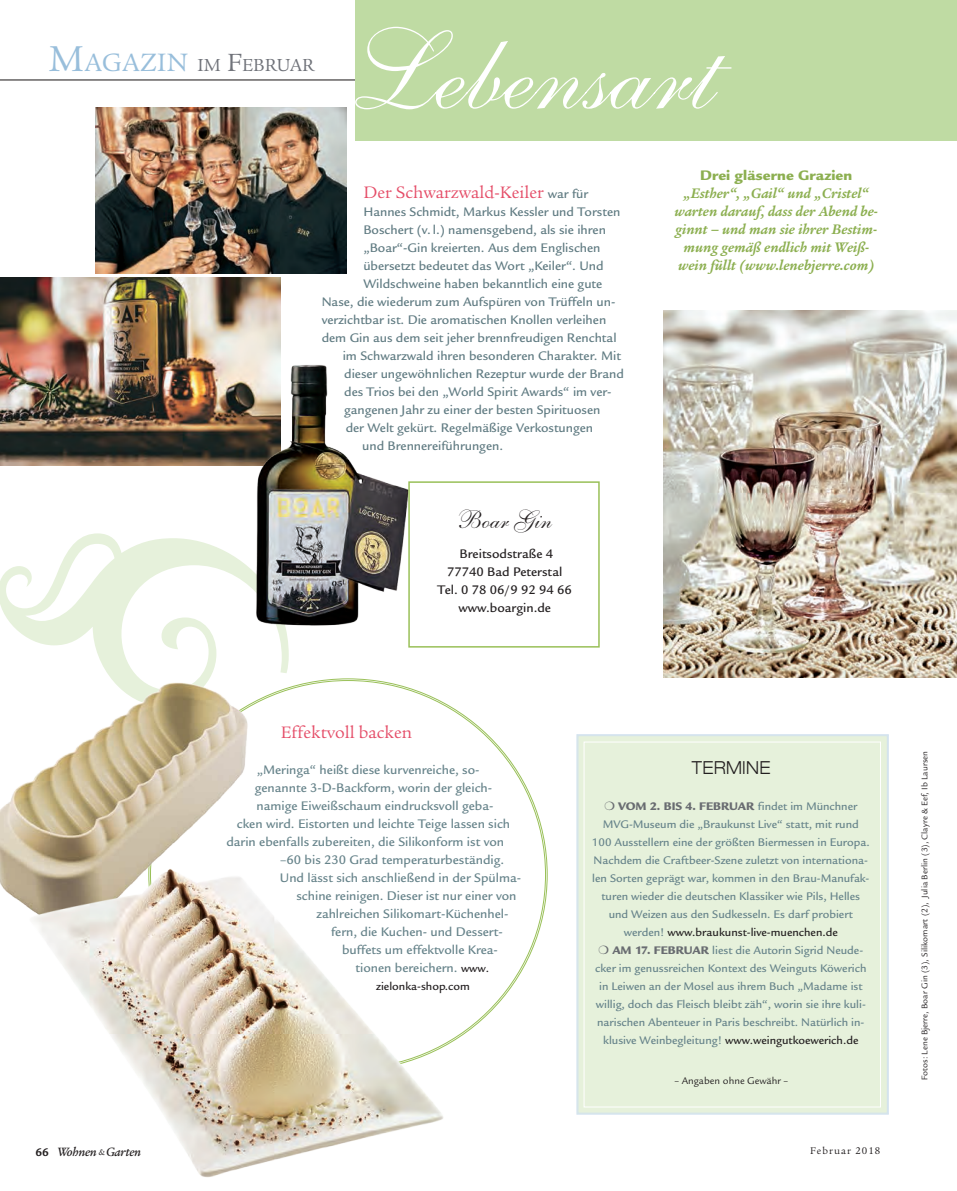
<style>
.page{position:relative;width:957px;height:1191px;background:#fff}
.page>*{position:absolute;margin:0;border:0;box-sizing:border-box;transform-origin:0 0}
.t1{font:25.5px "Shelley LT Allegro Script";color:#231f20}
.t2{font:18.9px "Legacy Serif LT";color:#6f7279}
.t3{font:18px "Legacy Serif LT";color:#e54d68}
.t4{font:300 expanded 18px "Helvetica Neue LT";letter-spacing:.02em;color:#231f20;scale:.9 1}
.t5{font:italic 700 15px/18px "Legacy Serif LT";color:#8caf50;text-align:center}
.t6{font:900 15px "Legacy Sans LT";color:#8caf50}
.t7{font:500 13.5px "Legacy Sans LT";color:#607b82}
.t8{font:500 13.5px "Legacy Sans LT";color:#66838a}
.t9{font:500 13.5px/18px "Legacy Sans LT";color:#231f20;text-align:center}
.t10{font:italic 500 13.05px "Legacy Serif LT";letter-spacing:-.025em;color:#231f20}
.t11{font:500 12px/18px "Legacy Sans LT";color:#66838a;text-align:center}
.t12{font:500 12px "Legacy Sans LT";color:#231f20}
.t13{font:10.5px "Legacy Sans LT";color:#231f20}
.t14{font:10.5px "Legacy Serif LT";letter-spacing:.1em;color:#231f20}
.t15{font:9px "Legacy Sans LT";color:#231f20}
.s1{font-size:39px;color:#98bedb}
.s2{font-size:27.3px;color:#98bedb}
.s3{font-size:27px}
.s4{font-family:"Legacy Sans LT";font-weight:500;font-size:13.5px;color:#607b82}
.s5{font-size:12px;color:#231f20}
.s6{color:#696c71}
.s7{font-weight:900;color:#696c71}
.s8{color:#231f20}
.s9{font-family:"Legacy Sans LT";font-weight:700;font-style:normal;font-size:12px}
.s10{font-family:"Poetica Chancery I";font-weight:400;font-style:normal;font-size:11.25px}
</style>
<div class="page">
<hr style="left:0;top:79px;width:366px;height:1px;background:#231f20">
<div style="left:355px;top:0;width:602px;height:140px;background:#bfdba3"></div>
<svg style="left:576px;top:734px;width:313px;height:380px;background:#e3eee0"></svg>
<div style="left:577px;top:735px;width:310px;height:378px;border:1px solid #d2e2ef"></div>
<div style="left:583px;top:741px;width:298px;height:366px;background:#e6f1db;border:1px solid #fff"></div>
<svg style="left:0;top:533px;width:289px;height:167px"></svg>
<img style="left:0;top:277px;width:281px;height:189px">
<img style="left:96px;top:107px;width:250px;height:166px">
<img style="left:0;top:677px;width:263px;height:174px">
<img style="left:0;top:851px;width:458px;height:327px">
<img style="left:222px;top:328px;width:186px;height:314px">
<div style="left:408px;top:481px;width:192px;height:166px;background:#fff;border:2px solid #99c058"></div>
<svg style="left:355px;top:27px;width:376px;height:82px"></svg>
<img style="left:663px;top:310px;width:294px;height:367px">
<h2 class="t2" style="left:49px;top:54px;width:267px"><span class="s1">M</span><span class="s2">AGAZIN</span> IM <span class="s3">F</span>EBRUAR</h2>
<h3 class="t3" style="left:363px;top:182px;width:226px">Der Schwarzwald-Keiler <span class="s4">war für</span></h3>
<p class="t7" style="left:363px;top:204px;width:258px">Hannes Schmidt, Markus Kessler und Torsten</p>
<p class="t7" style="left:363px;top:222px;width:244px">Boschert (v. l.) namensgebend, als sie ihren</p>
<p class="t7" style="left:363px;top:240px;width:239px">„Boar“-Gin kreierten. Aus dem Englischen</p>
<p class="t7" style="left:363px;top:258px;width:242px">übersetzt bedeutet das Wort „Keiler“. Und</p>
<p class="t7" style="left:363px;top:276px;width:240px">Wildschweine haben bekanntlich eine gute</p>
<p class="t7" style="left:322px;top:294px;width:295px">Nase, die wiederum zum Aufspüren von Trüffeln un-</p>
<p class="t7" style="left:322px;top:312px;width:286px">verzichtbar ist. Die aromatischen Knollen verleihen</p>
<p class="t7" style="left:322px;top:330px;width:296px">dem Gin aus dem seit jeher brennfreudigen Renchtal</p>
<p class="t7" style="left:343px;top:348px;width:280px">im Schwarzwald ihren besonderen Charakter. Mit</p>
<p class="t7" style="left:344px;top:366px;width:281px">dieser ungewöhnlichen Rezeptur wurde der Brand</p>
<p class="t7" style="left:344px;top:384px;width:269px">des Trios bei den „World Spirit Awards“ im ver-</p>
<p class="t7" style="left:344px;top:402px;width:258px">gangenen Jahr zu einer der besten Spirituosen</p>
<p class="t7" style="left:346px;top:420px;width:249px">der Welt gekürt. Regelmäßige Verkostungen</p>
<p class="t7" style="left:362px;top:438px;width:142px">und Brennereiführungen.</p>
<h1 class="t1" style="left:457px;top:504px;width:96px">Boar Gin</h1>
<p class="t9" style="left:437px;top:545px;width:136px">Breitsodstraße 4<br>77740 Bad Peterstal<br>Tel. 0 78 06/9 92 94 66 www.boargin.de</p>
<p class="t6" style="left:700px;top:166px;width:153px">Drei gläserne Grazien</p>
<p class="t5" style="left:674px;top:184px;width:205px">„Esther“, „Gail“ und „Cristel“ warten darauf, dass der Abend be&shy;ginnt – und man sie ihrer Bestim&shy;mung gemäß endlich mit Weiß&shy;wein füllt (www.lenebjerre.com)</p>
<h3 class="t3" style="left:281px;top:722px;width:133px">Effektvoll backen</h3>
<p class="t8" style="left:257px;top:762px;width:224px">„Meringa“ heißt diese kurvenreiche, so-</p>
<p class="t8" style="left:255px;top:780px;width:239px">genannte 3-D-Backform, worin der gleich-</p>
<p class="t8" style="left:257px;top:798px;width:238px">namige Eiweißschaum eindrucksvoll geba-</p>
<p class="t8" style="left:237px;top:816px;width:275px">cken wird. Eistorten und leichte Teige lassen sich</p>
<p class="t8" style="left:226px;top:834px;width:279px">darin ebenfalls zubereiten, die Silikonform ist von</p>
<p class="t8" style="left:280px;top:852px;width:225px">–60 bis 230 Grad temperaturbeständig.</p>
<p class="t8" style="left:280px;top:870px;width:243px">Und lässt sich anschließend in der Spülma-</p>
<p class="t8" style="left:296px;top:888px;width:221px">schine reinigen. Dieser ist nur einer von</p>
<p class="t8" style="left:316px;top:906px;width:193px">zahlreichen Silikomart-Küchenhel-</p>
<p class="t8" style="left:331px;top:924px;width:173px">fern, die Kuchen- und Dessert-</p>
<p class="t8" style="left:342px;top:942px;width:157px">buffets um effektvolle Krea-</p>
<p class="t8" style="left:355px;top:960px;width:135px">tionen bereichern. <span class="s5">www.</span></p>
<p class="t12" style="left:376px;top:979px;width:95px">zielonka-shop.com</p>
<h3 class="t4" style="left:692px;top:757px;width:89px">TERMINE</h3>
<p class="t11" style="left:592px;top:797px;width:279px"><span class="s6">❍</span> <span class="s7">VOM 2. BIS 4. FEBRUAR</span> findet im Münchner MVG-Museum die „Braukunst Live“ statt, mit rund 100 Ausstellern eine der größten Biermessen in Europa.<br>Nachdem die Craftbeer-Szene zuletzt von internationa&shy;len Sorten geprägt war, kommen in den Brau-Manufak&shy;turen wieder die deutschen Klassiker wie Pils, Helles und Weizen aus den Sudkesseln. Es darf probiert werden! <span class="s8">www.braukunst-live-muenchen.de<br></span><span class="s6">❍</span> <span class="s7">AM 17. FEBRUAR</span> liest die Autorin Sigrid Neude&shy;cker im genussreichen Kontext des Weinguts Köwerich in Leiwen an der Mosel aus ihrem Buch „Madame ist willig, doch das Fleisch bleibt zäh“, worin sie ihre kuli&shy;narischen Abenteuer in Paris beschreibt. Natürlich in&shy;klusive Weinbegleitung! <span class="s8">www.weingutkoewerich.de</span></p>
<p class="t13" style="left:674px;top:1074px;width:115px">– Angaben ohne Gewähr –</p>
<p class="t10" style="left:36px;top:1144px;width:107px"><span class="s9">66</span> Wohnen<span class="s10">&amp;</span>Garten</p>
<p class="t14" style="left:810px;top:1145px;width:72px">Februar 2018</p>
<p class="t15" style="left:919px;top:1080px;width:331px;rotate:-90deg">Fotos: Lene Bjerre, Boar Gin (3), Silikomart (2), Julia Berlin (3), Clayre &amp; Eef, Ib Laursen</p>
</div>
